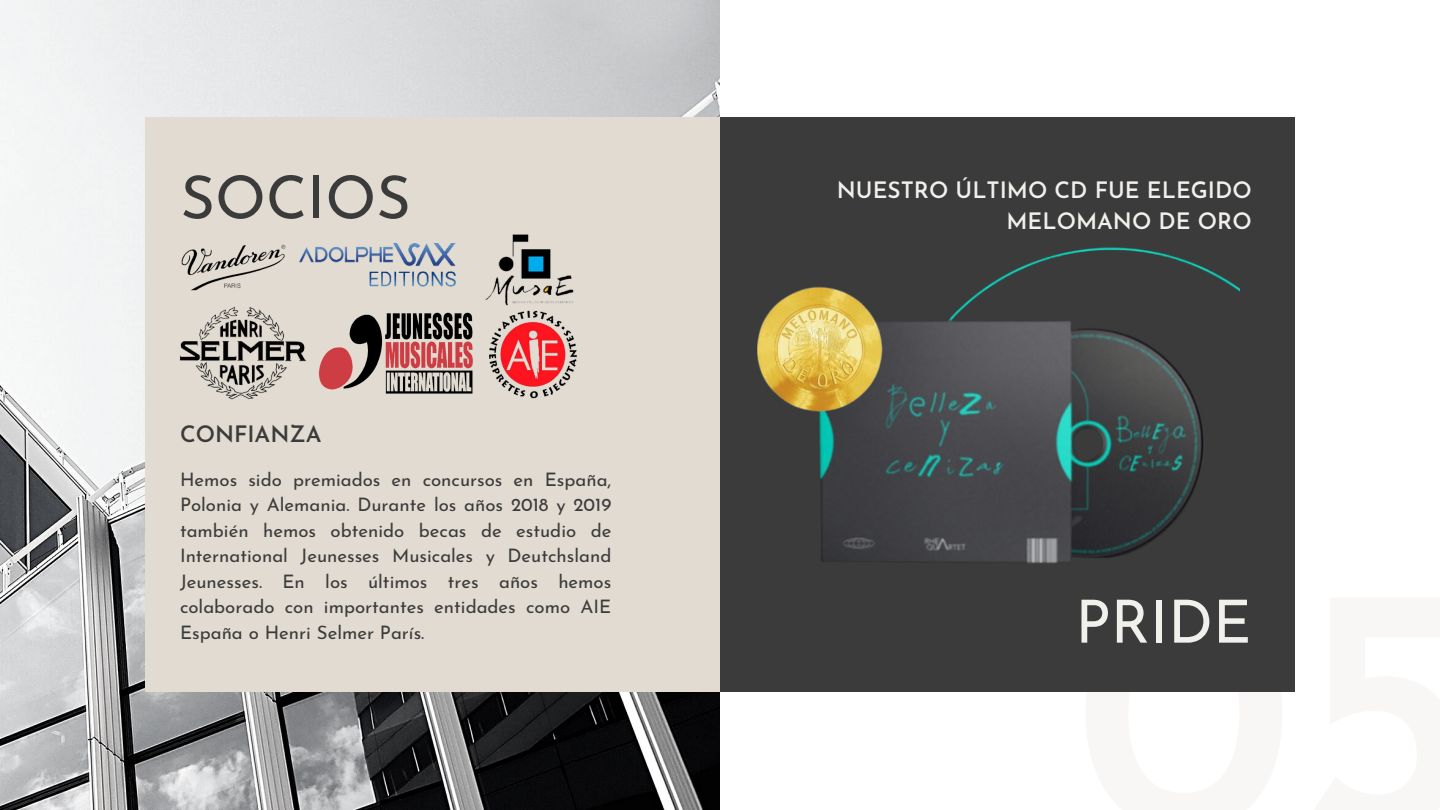
<style>
.page{position:relative;width:1440px;height:810px;background:#fff}
.page>*{position:absolute;margin:0;border:0;box-sizing:border-box;transform-origin:0 0}
.t1{font:600 354.4px "Josefin Sans";color:#f2f0ec}
.t2{font:59.4px "Josefin Sans";color:#3b3b3b}
.t3{font:59.4px "Josefin Sans";color:#f2f0ec}
.t4{font:600 22.6px/31.5px "Josefin Sans";color:#f2f0ec;text-align:right}
.t5{font:600 22.6px "Josefin Sans";color:#3b3b3b}
.t6{font:18.6px/25.5px "Josefin Sans";color:#3b3b3b;text-align:justify}
</style>
<div class="page">
<img style="left:0;top:0;width:720px;height:810px">
<div style="left:145px;top:118px;width:575px;height:574px;background:#e1dbd1"></div>
<div style="left:720px;top:118px;width:575px;height:574px;background:#3b3b3b"></div>
<img style="left:819px;top:247px;width:421px;height:317px">
<img style="left:757px;top:284px;width:130px;height:134px">
<img style="left:181px;top:244px;width:105px;height:42px">
<img style="left:300px;top:244px;width:156px;height:43px">
<img style="left:180px;top:286px;width:131px;height:114px">
<img style="left:318px;top:312px;width:155px;height:82px">
<img style="left:489px;top:321px;width:88px;height:78px">
<img style="left:467px;top:234px;width:107px;height:87px">
<p class="t2" style="left:180px;top:174px;width:232px">SOCIOS</p>
<p class="t5" style="left:180px;top:425px;width:143px">CONFIANZA</p>
<p class="t6" style="left:180px;top:468px;width:433px">Hemos sido premiados en concursos en España, Polonia y Alemania. Durante los años 2018 y 2019 también hemos obtenido becas de estudio de International Jeunesses Musicales y Deutchsland Jeunesses. En los últimos tres años hemos colaborado con importantes entidades como AIE España o Henri Selmer París.</p>
<p class="t4" style="left:837px;top:176px;width:416px">NUESTRO ÚLTIMO CD FUE ELEGIDO<br>MELOMANO DE ORO</p>
<h1 class="t1" style="left:1073px;top:566px;width:408px">05</h1>
<p class="t3" style="left:1075px;top:598px;width:178px">PRIDE</p>
</div>
